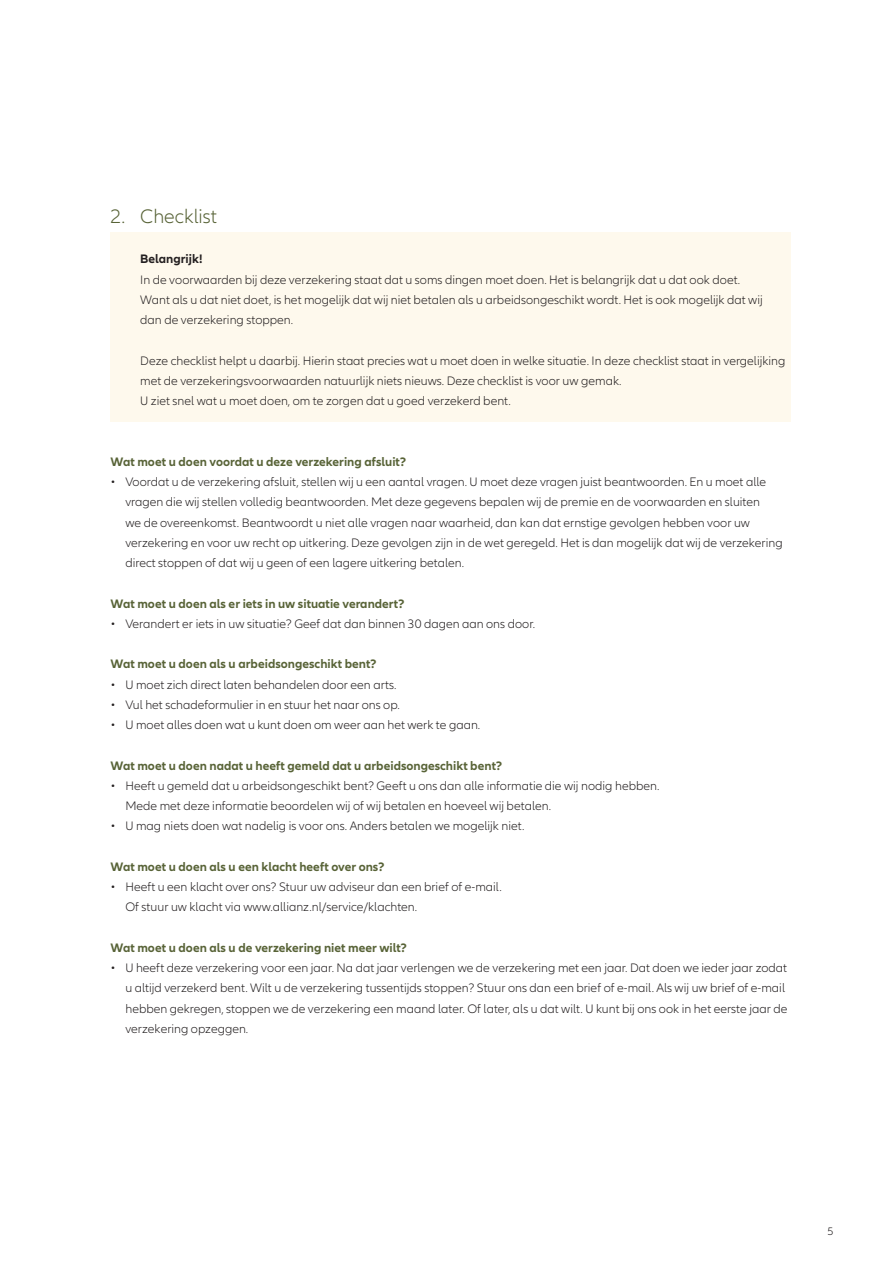
<style>
.page{position:relative;width:893px;height:1263px;background:#fff}
.page>*{position:absolute;margin:0;border:0;box-sizing:border-box;transform-origin:0 0}
.PLAT{font:300 20.25px "Allianz Neo";color:#586337}
.A_body_tekst_inspr{font:300 12.75px/20.2px "Allianz Neo";color:#231f20}
.PLAT-2{font:300 12.75px/20.2px "Allianz Neo";color:#231f20}
.A_kopjes_klein_vet{font:700 12.75px "Allianz Neo";color:#586337}
.PLAT-3{font:700 12.75px "Allianz Neo";color:#231f20}
.t1{font:300 11.25px "Allianz Neo";color:#231f20}
</style>
<div class="page">
<div style="left:111px;top:232px;width:680px;height:190px;background:#fef9ed"></div>
<p class="PLAT" style="left:111px;top:205px;width:108px">2. Checklist</p>
<p class="PLAT-3" style="left:140px;top:252px;width:64px">Belangrijk!</p>
<p class="PLAT-2" style="left:140px;top:270px;width:624px">In de voorwaarden bij deze verzekering staat dat u soms dingen moet doen. Het is belangrijk dat u dat ook doet.<br>Want als u dat niet doet, is het mogelijk dat wij niet betalen als u arbeidsongeschikt wordt. Het is ook mogelijk dat wij dan de verzekering stoppen.</p>
<p class="PLAT-2" style="left:140px;top:351px;width:646px">Deze checklist helpt u daarbij. Hierin staat precies wat u moet doen in welke situatie. In deze checklist staat in vergelijking met de verzekeringsvoorwaarden natuurlijk niets nieuws. Deze checklist is voor uw gemak.</p>
<p class="PLAT-2" style="left:140px;top:391px;width:372px">U ziet snel wat u moet doen, om te zorgen dat u goed verzekerd bent.</p>
<p class="A_kopjes_klein_vet" style="left:111px;top:454px;width:297px">Wat moet u doen voordat u deze verzekering afsluit?</p>
<p class="A_body_tekst_inspr" style="left:125px;top:472px;width:659px;text-indent:-15px">• Voordat u de verzekering afsluit, stellen wij u een aantal vragen. U moet deze vragen juist beantwoorden. En u moet alle vragen die wij stellen volledig beantwoorden. Met deze gegevens bepalen wij de premie en de voorwaarden en sluiten<br>we de overeenkomst. Beantwoordt u niet alle vragen naar waarheid, dan kan dat ernstige gevolgen hebben voor uw verzekering en voor uw recht op uitkering. Deze gevolgen zijn in de wet geregeld. Het is dan mogelijk dat wij de verzekering direct stoppen of dat wij u geen of een lagere uitkering betalen.</p>
<p class="A_kopjes_klein_vet" style="left:111px;top:596px;width:295px">Wat moet u doen als er iets in uw situatie verandert?</p>
<p class="A_body_tekst_inspr" style="left:111px;top:614px;width:426px">• Verandert er iets in uw situatie? Geef dat dan binnen 30 dagen aan ons door.</p>
<p class="A_kopjes_klein_vet" style="left:111px;top:657px;width:267px">Wat moet u doen als u arbeidsongeschikt bent?</p>
<p class="A_body_tekst_inspr" style="left:111px;top:675px;width:287px">• U moet zich direct laten behandelen door een arts.</p>
<p class="A_body_tekst_inspr" style="left:111px;top:695px;width:291px">• Vul het schadeformulier in en stuur het naar ons op.</p>
<p class="A_body_tekst_inspr" style="left:111px;top:715px;width:371px">• U moet alles doen wat u kunt doen om weer aan het werk te gaan.</p>
<p class="A_kopjes_klein_vet" style="left:111px;top:758px;width:393px">Wat moet u doen nadat u heeft gemeld dat u arbeidsongeschikt bent?</p>
<p class="A_body_tekst_inspr" style="left:111px;top:776px;width:550px">• Heeft u gemeld dat u arbeidsongeschikt bent? Geeft u ons dan alle informatie die wij nodig hebben.</p>
<p class="A_body_tekst_inspr" style="left:125px;top:796px;width:427px">Mede met deze informatie beoordelen wij of wij betalen en hoeveel wij betalen.</p>
<p class="A_body_tekst_inspr" style="left:111px;top:816px;width:415px">• U mag niets doen wat nadelig is voor ons. Anders betalen we mogelijk niet.</p>
<p class="A_kopjes_klein_vet" style="left:111px;top:859px;width:275px">Wat moet u doen als u een klacht heeft over ons?</p>
<p class="A_body_tekst_inspr" style="left:111px;top:877px;width:393px">• Heeft u een klacht over ons? Stuur uw adviseur dan een brief of e-mail.</p>
<p class="A_body_tekst_inspr" style="left:125px;top:897px;width:293px">Of stuur uw klacht via www.allianz.nl/service/klachten.</p>
<p class="A_kopjes_klein_vet" style="left:111px;top:940px;width:298px">Wat moet u doen als u de verzekering niet meer wilt?</p>
<p class="A_body_tekst_inspr" style="left:125px;top:958px;width:663px;text-indent:-15px">• U heeft deze verzekering voor een jaar. Na dat jaar verlengen we de verzekering met een jaar. Dat doen we ieder jaar zodat u altijd verzekerd bent. Wilt u de verzekering tussentijds stoppen? Stuur ons dan een brief of e-mail. Als wij uw brief of e-mail hebben gekregen, stoppen we de verzekering een maand later. Of later, als u dat wilt. U kunt bij ons ook in het eerste jaar de verzekering opzeggen.</p>
<p class="t1" style="left:827px;top:1225px;width:8px">5</p>
</div>
